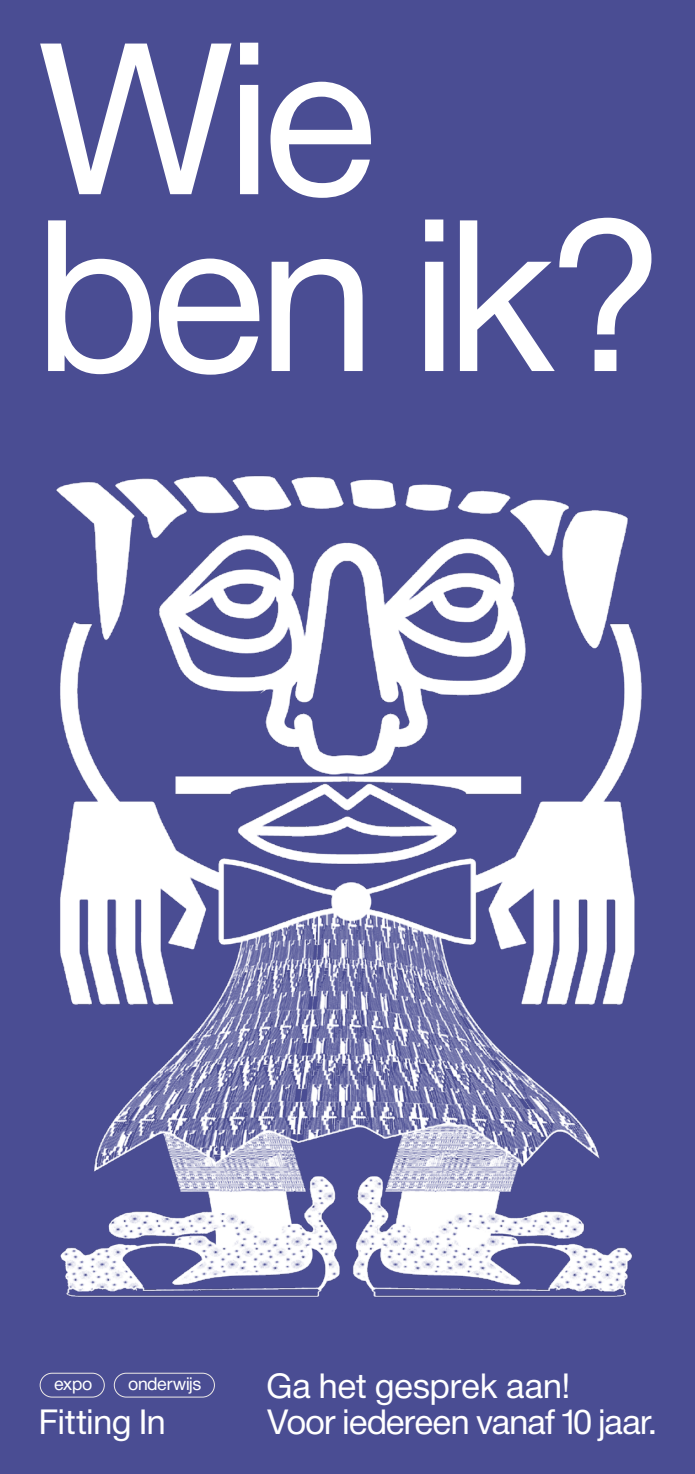
<style>
.page{position:relative;width:695px;height:1474px;background:#fff}
.page>*{position:absolute;margin:0;border:0;box-sizing:border-box;transform-origin:0 0}
.t1{font:225.75px/176.8px "Europa Gro Nr 2 SH Rom";color:#fff}
.t2{font:36.75px/36.8px "Europa Gro Nr 2 SH Rom";letter-spacing:.015em;color:#fff}
.t3{font:18.9px "Europa Gro Nr 2 SH Rom";letter-spacing:.015em;color:#fff}
</style>
<div class="page">
<div style="left:0;top:0;width:694px;height:1473px;background:#4a4d93"></div>
<img style="left:56px;top:475px;width:586px;height:822px">
<div style="left:40px;top:1372px;width:65px;height:25px;border:1px solid #eeeae7;border-radius:12px"></div>
<div style="left:114px;top:1372px;width:101px;height:25px;border:1px solid #eeeae7;border-radius:12px"></div>
<h1 class="t1" style="left:40px;top:33px;width:617px">Wie ben ik?</h1>
<p class="t3" style="left:54px;top:1373px;width:39px">expo</p>
<p class="t3" style="left:128px;top:1373px;width:74px">onderwijs</p>
<p class="t2" style="left:40px;top:1403px;width:127px">Fitting In</p>
<p class="t2" style="left:267px;top:1367px;width:389px">Ga het gesprek aan!<br>Voor iedereen vanaf 10 jaar.</p>
</div>
